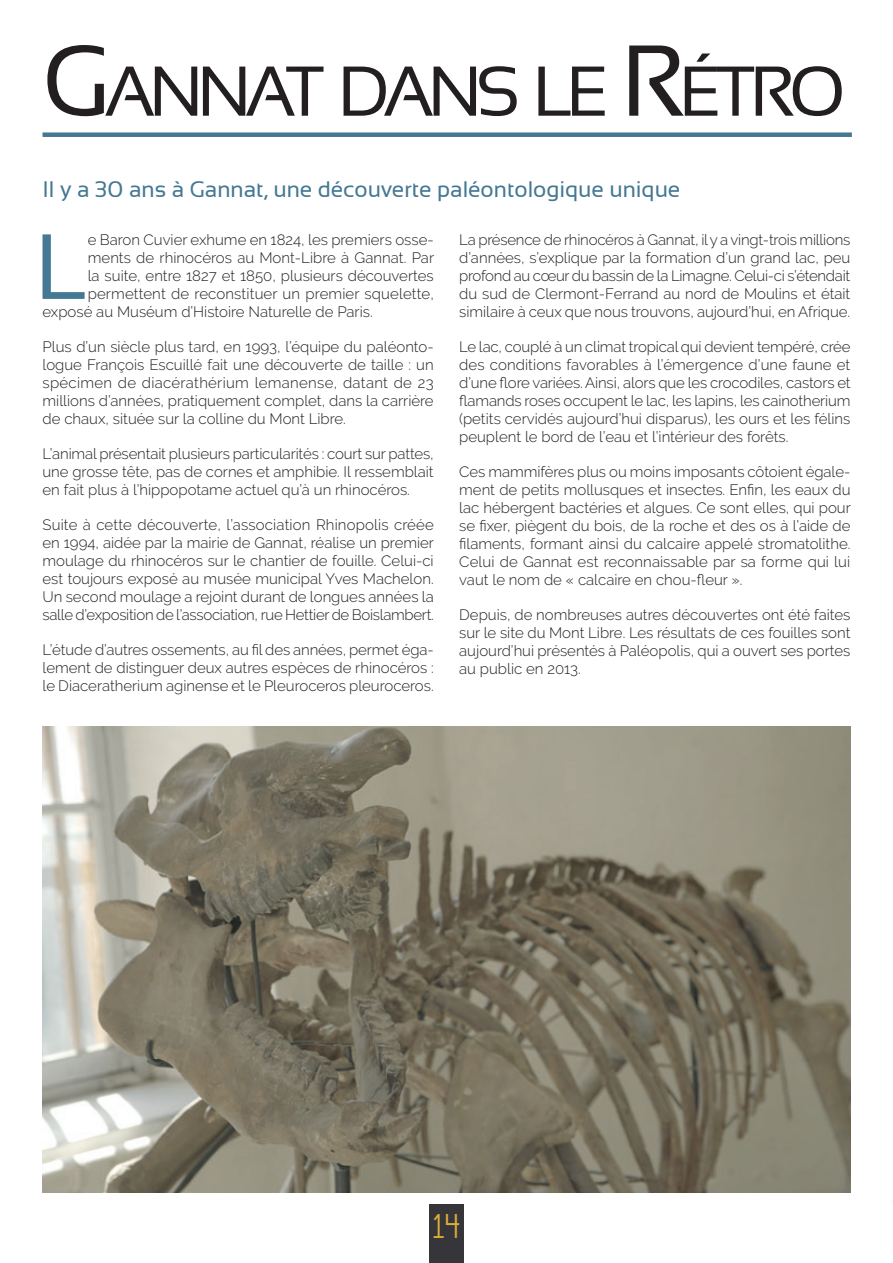
<style>
.page{position:relative;width:893px;height:1263px;background:#fff}
.page>*{position:absolute;margin:0;border:0;box-sizing:border-box;transform-origin:0 0}
.t1{font:92.4px "Sansation";color:#457893}
.t2{font:70.35px "Sansation";letter-spacing:-.085em;color:#231f20}
.t3{font:30px "Thruster";color:#dcaf39}
.t4{font:22.5px "Sansation";color:#457893}
.t5{font:300 15px/18px "Raleway";color:#231f20;text-align:justify}
.s1{font-size:100.5px}
</style>
<div class="page">
<div style="left:429px;top:1204px;width:34px;height:59px;background:#363539"></div>
<div style="left:43px;top:132px;width:809px;height:5px;background:#457893"></div>
<img style="left:43px;top:726px;width:807px;height:466px">
<h2 class="t2" style="left:43px;top:52px;width:805px"><span class="s1">G</span>ANNAT DANS LE <span class="s1">R</span>ÉTRO</h2>
<h3 class="t4" style="left:43px;top:177px;width:639px">Il y a 30 ans à Gannat, une découverte paléontologique unique</h3>
<h1 class="t1" style="left:35px;top:215px;width:53px">L</h1>
<p class="t5" style="left:88px;top:231px;width:347px">e Baron Cuvier exhume en 1824, les premiers osse-</p>
<p class="t5" style="left:459px;top:231px;width:393px">La présence de rhinocéros à Gannat, il y a vingt-trois millions d’années, s’explique par la formation d’un grand lac, peu profond au cœur du bassin de la Limagne. Celui-ci s’étendait du sud de Clermont-Ferrand au nord de Moulins et était similaire à ceux que nous trouvons, aujourd’hui, en Afrique.</p>
<p class="t5" style="left:459px;top:338px;width:393px">Le lac, couplé à un climat tropical qui devient tempéré, crée des conditions favorables à l’émergence d’une faune et d’une flore variées. Ainsi, alors que les crocodiles, castors et flamands roses occupent le lac, les lapins, les cainotherium (petits cervidés aujourd’hui disparus), les ours et les félins peuplent le bord de l’eau et l’intérieur des forêts.</p>
<p class="t5" style="left:459px;top:463px;width:393px">Ces mammifères plus ou moins imposants côtoient égale&shy;ment de petits mollusques et insectes. Enfin, les eaux du lac hébergent bactéries et algues. Ce sont elles, qui pour se fixer, piègent du bois, de la roche et des os à l’aide de filaments, formant ainsi du calcaire appelé stromatolithe.<br>Celui de Gannat est reconnaissable par sa forme qui lui vaut le nom de « calcaire en chou-fleur ».</p>
<p class="t5" style="left:459px;top:606px;width:393px">Depuis, de nombreuses autres découvertes ont été faites sur le site du Mont Libre. Les résultats de ces fouilles sont aujourd’hui présentés à Paléopolis, qui a ouvert ses portes au public en 2013.</p>
<p class="t5" style="left:88px;top:249px;width:348px">ments de rhinocéros au Mont-Libre à Gannat. Par</p>
<p class="t5" style="left:88px;top:267px;width:347px">la suite, entre 1827 et 1850, plusieurs découvertes</p>
<p class="t5" style="left:88px;top:285px;width:348px">permettent de reconstituer un premier squelette,</p>
<p class="t5" style="left:43px;top:303px;width:332px">exposé au Muséum d’Histoire Naturelle de Paris.</p>
<p class="t5" style="left:43px;top:338px;width:393px">Plus d’un siècle plus tard, en 1993, l’équipe du paléonto&shy;logue François Escuillé fait une découverte de taille : un spécimen de diacérathérium lemanense, datant de 23 millions d’années, pratiquement complet, dans la carrière de chaux, située sur la colline du Mont Libre.</p>
<p class="t5" style="left:43px;top:445px;width:393px">L’animal présentait plusieurs particularités : court sur pattes, une grosse tête, pas de cornes et amphibie. Il ressemblait en fait plus à l’hippopotame actuel qu’à un rhinocéros.</p>
<p class="t5" style="left:43px;top:516px;width:393px">Suite à cette découverte, l’association Rhinopolis créée en 1994, aidée par la mairie de Gannat, réalise un premier moulage du rhinocéros sur le chantier de fouille. Celui-ci est toujours exposé au musée municipal Yves Machelon.<br>Un second moulage a rejoint durant de longues années la salle d’exposition de l’association, rue Hettier de Boislambert.</p>
<p class="t5" style="left:43px;top:641px;width:393px">L’étude d’autres ossements, au fil des années, permet éga&shy;lement de distinguer deux autres espèces de rhinocéros : le Diaceratherium aginense et le Pleuroceros pleuroceros.</p>
<h3 class="t3" style="left:433px;top:1213px;width:29px">14</h3>
</div>
